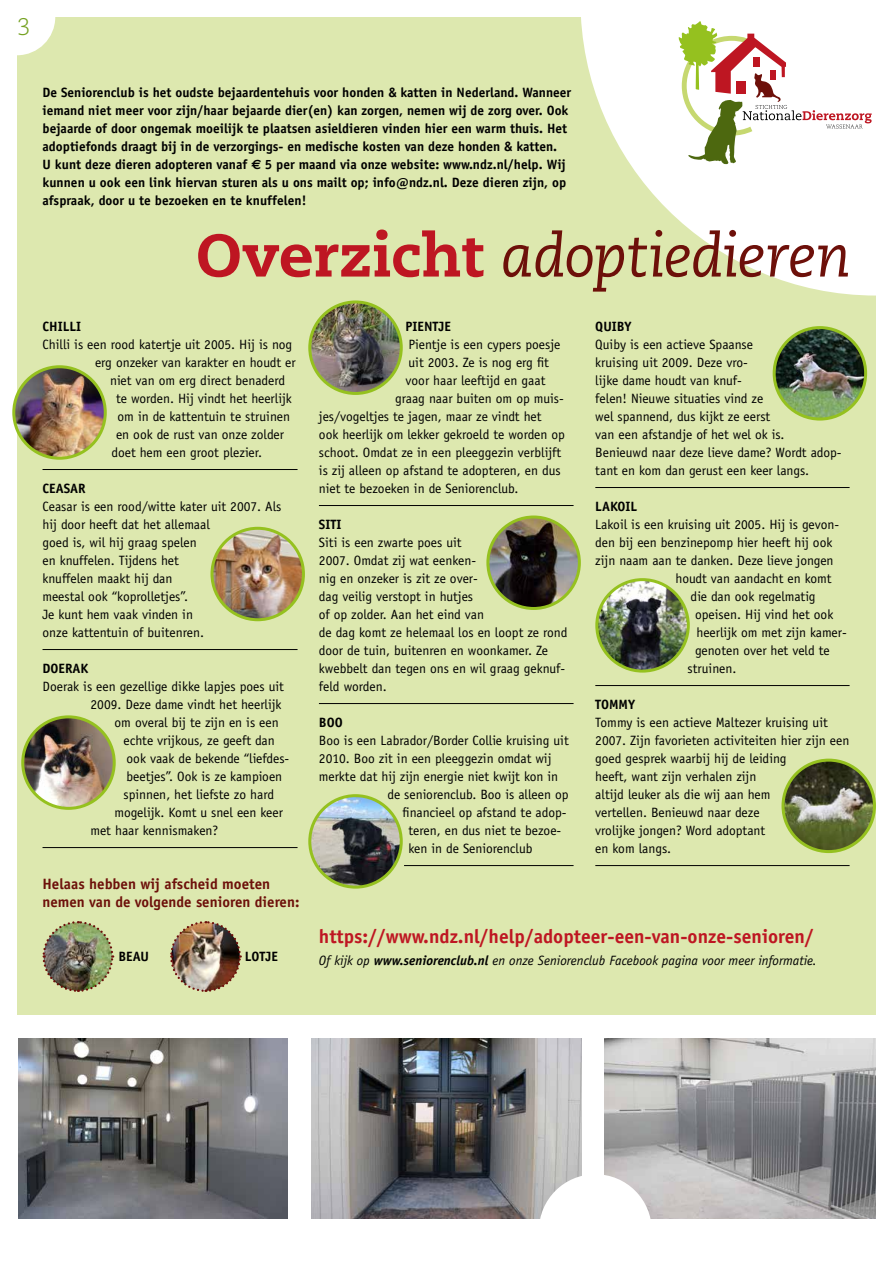
<style>
.page{position:relative;width:893px;height:1263px;background:#fff}
.page>*{position:absolute;margin:0;border:0;box-sizing:border-box;transform-origin:0 0}
.t1{font:italic 60px "Caecilia LT Std";letter-spacing:-.015em;color:#6d100a}
.t2{font:300 24px "Caecilia LT Std";color:#74a120}
.t3{font:700 19.5px "Officina Sans";color:#be1622}
.t4{font:700 15px/18px "Officina Sans";color:#6d100a}
.t5{font:13.5px/18px "Officina Sans";color:#000}
.t6{font:700 13.5px/18px "Officina Sans";color:#000}
.t7{font:italic 13.5px "Officina Sans";color:#000}
.s1{font-family:"Euro Sans"}
.s2{font-weight:800;font-style:normal;color:#be1622}
.s3{font-weight:700}
</style>
<div class="page">
<img style="left:311px;top:1039px;width:270px;height:179px">
<img style="left:605px;top:1039px;width:271px;height:179px">
<img style="left:18px;top:1039px;width:270px;height:179px">
<svg style="left:539px;top:1174px;width:113px;height:45px"></svg>
<div style="left:17px;top:17px;width:859px;height:998px;background:#dde8af"></div>
<svg style="left:17px;top:17px;width:38px;height:38px"></svg>
<svg style="left:581px;top:17px;width:295px;height:279px;fill:#fff"></svg>
<svg style="left:679px;top:21px;width:193px;height:143px;background:#e8e0d3"></svg>
<hr style="left:43px;top:469px;width:255px;height:1px;background:#000">
<hr style="left:43px;top:649px;width:255px;height:1px;background:#000">
<hr style="left:43px;top:847px;width:255px;height:1px;background:#000">
<hr style="left:319px;top:505px;width:255px;height:1px;background:#000">
<hr style="left:319px;top:703px;width:255px;height:1px;background:#000">
<hr style="left:404px;top:865px;width:170px;height:1px;background:#000">
<hr style="left:595px;top:487px;width:255px;height:1px;background:#000">
<hr style="left:595px;top:685px;width:255px;height:1px;background:#000">
<hr style="left:595px;top:865px;width:255px;height:1px;background:#000">
<img style="left:14px;top:367px;width:91px;height:91px;border-radius:46px">
<div style="left:12px;top:365px;width:95px;height:95px;border:3px solid #95c11f;border-radius:50%"></div>
<img style="left:212px;top:528px;width:91px;height:92px;border-radius:46px">
<div style="left:210px;top:527px;width:95px;height:94px;border:3px solid #95c11f;border-radius:50%"></div>
<img style="left:23px;top:717px;width:91px;height:91px;border-radius:46px">
<div style="left:21px;top:715px;width:95px;height:95px;border:3px solid #95c11f;border-radius:50%"></div>
<img style="left:310px;top:302px;width:91px;height:91px;border-radius:46px">
<div style="left:308px;top:300px;width:95px;height:95px;border:3px solid #95c11f;border-radius:50%"></div>
<img style="left:488px;top:517px;width:91px;height:91px;border-radius:46px">
<div style="left:486px;top:515px;width:95px;height:95px;border:3px solid #95c11f;border-radius:50%"></div>
<img style="left:310px;top:796px;width:91px;height:91px;border-radius:46px">
<div style="left:308px;top:794px;width:95px;height:95px;border:3px solid #95c11f;border-radius:50%"></div>
<img style="left:597px;top:580px;width:91px;height:91px;border-radius:46px">
<div style="left:595px;top:578px;width:95px;height:95px;border:3px solid #95c11f;border-radius:50%"></div>
<img style="left:783px;top:760px;width:91px;height:91px;border-radius:46px">
<div style="left:781px;top:759px;width:95px;height:94px;border:3px solid #95c11f;border-radius:50%"></div>
<img style="left:774px;top:328px;width:92px;height:91px;border-radius:46px">
<div style="left:773px;top:326px;width:94px;height:95px;border:3px solid #95c11f;border-radius:50%"></div>
<img style="left:170px;top:921px;width:72px;height:71px">
<img style="left:42px;top:921px;width:73px;height:71px">
<h2 class="t2" style="left:17px;top:14px;width:15px">3</h2>
<p class="t6" style="left:43px;top:83px;width:530px">De Seniorenclub is het oudste bejaardentehuis voor honden &amp; katten in Nederland. Wanneer iemand niet meer voor zijn/haar bejaarde dier(en) kan zorgen, nemen wij de zorg over. Ook bejaarde of door ongemak moeilijk te plaatsen asieldieren vinden hier een warm thuis. Het adoptiefonds draagt bij in de verzorgings- en medische kosten van deze honden &amp; katten.<br>U kunt deze dieren adopteren vanaf <span class="s1">€</span> 5 per maand via onze website: www.ndz.nl/help. Wij kunnen u ook een link hiervan sturen als u ons mailt op; info@ndz.nl. Deze dieren zijn, op afspraak, door u te bezoeken en te knuffelen!</p>
<h1 class="t1" style="left:196px;top:222px;width:656px"><span class="s2">Overzicht</span> adoptiedieren</h1>
<p class="t6" style="left:43px;top:317px;width:40px">CHILLI</p>
<p class="t5" style="left:43px;top:335px;width:251px">Chilli is een rood katertje uit 2005. Hij is nog</p>
<p class="t5" style="left:95px;top:353px;width:202px">erg onzeker van karakter en houdt er</p>
<p class="t5" style="left:110px;top:371px;width:177px">niet van om erg direct benaderd</p>
<p class="t5" style="left:116px;top:389px;width:177px">te worden. Hij vindt het heerlijk</p>
<p class="t5" style="left:118px;top:407px;width:174px">om in de kattentuin te struinen</p>
<p class="t5" style="left:116px;top:425px;width:169px">en ook de rust van onze zolder</p>
<p class="t5" style="left:112px;top:443px;width:152px">doet hem een groot plezier.</p>
<p class="t6" style="left:43px;top:479px;width:45px">CEASAR</p>
<p class="t5" style="left:43px;top:497px;width:241px">Ceasar is een rood/witte kater uit 2007. Als hij door heeft dat het allemaal<br>goed is, wil hij graag spelen<br>en knuffelen. Tijdens het<br>knuffelen maakt hij dan<br>meestal ook “koprolletjes”.<br>Je kunt hem vaak vinden in<br>onze kattentuin of buitenren.</p>
<p class="t6" style="left:43px;top:659px;width:47px">DOERAK</p>
<p class="t5" style="left:43px;top:677px;width:243px">Doerak is een gezellige dikke lapjes poes uit</p>
<p class="t5" style="left:91px;top:695px;width:193px">2009. Deze dame vindt het heerlijk</p>
<p class="t5" style="left:115px;top:713px;width:166px">om overal bij te zijn en is een</p>
<p class="t5" style="left:124px;top:731px;width:153px">echte vrijkous, ze geeft dan</p>
<p class="t5" style="left:127px;top:749px;width:164px">ook vaak de bekende “liefdes-</p>
<p class="t5" style="left:127px;top:767px;width:157px">beetjes”. Ook is ze kampioen</p>
<p class="t5" style="left:124px;top:785px;width:152px">spinnen, het liefste zo hard</p>
<p class="t5" style="left:115px;top:803px;width:170px">mogelijk. Komt u snel een keer</p>
<p class="t5" style="left:91px;top:821px;width:129px">met haar kennismaken?</p>
<p class="t4" style="left:43px;top:874px;width:258px">Helaas hebben wij afscheid moeten nemen van de volgende senioren dieren:</p>
<p class="t6" style="left:118px;top:947px;width:32px">BEAU</p>
<p class="t6" style="left:245px;top:947px;width:34px">LOTJE</p>
<p class="t6" style="left:406px;top:317px;width:47px">PIENTJE</p>
<p class="t5" style="left:409px;top:335px;width:153px">Pientje is een cypers poesje</p>
<p class="t5" style="left:409px;top:353px;width:142px">uit 2003. Ze is nog erg fit</p>
<p class="t5" style="left:406px;top:371px;width:142px">voor haar leeftijd en gaat</p>
<p class="t5" style="left:395px;top:389px;width:170px">graag naar buiten om op muis-</p>
<p class="t5" style="left:319px;top:407px;width:224px">jes/vogeltjes te jagen, maar ze vindt het</p>
<p class="t5" style="left:319px;top:425px;width:248px">ook heerlijk om lekker gekroeld te worden op</p>
<p class="t5" style="left:319px;top:443px;width:244px">schoot. Omdat ze in een pleeggezin verblijft</p>
<p class="t5" style="left:319px;top:461px;width:243px">is zij alleen op afstand te adopteren, en dus</p>
<p class="t5" style="left:319px;top:479px;width:201px">niet te bezoeken in de Seniorenclub.</p>
<p class="t6" style="left:319px;top:515px;width:24px">SITI</p>
<p class="t5" style="left:319px;top:533px;width:250px">Siti is een zwarte poes uit<br>2007. Omdat zij wat eenken-<br>nig en onzeker is zit ze over-<br>dag veilig verstopt in hutjes<br>of op zolder. Aan het eind van<br>de dag komt ze helemaal los en loopt ze rond door de tuin, buitenren en woonkamer. Ze kwebbelt dan tegen ons en wil graag geknuf&shy;feld worden.</p>
<p class="t6" style="left:319px;top:713px;width:25px">BOO</p>
<p class="t5" style="left:319px;top:731px;width:251px">Boo is een Labrador/Border Collie kruising uit</p>
<p class="t5" style="left:319px;top:749px;width:234px">2010. Boo zit in een pleeggezin omdat wij</p>
<p class="t5" style="left:319px;top:767px;width:241px">merkte dat hij zijn energie niet kwijt kon in</p>
<p class="t5" style="left:388px;top:785px;width:183px">de seniorenclub. Boo is alleen op</p>
<p class="t5" style="left:403px;top:803px;width:166px">financieel op afstand te adop-</p>
<p class="t5" style="left:409px;top:821px;width:154px">teren, en dus niet te bezoe-</p>
<p class="t5" style="left:409px;top:839px;width:126px">ken in de Seniorenclub</p>
<p class="t6" style="left:595px;top:317px;width:38px">QUIBY</p>
<p class="t5" style="left:595px;top:335px;width:248px">Quiby is een actieve Spaanse<br>kruising uit 2009. Deze vro-<br>lijke dame houdt van knuf-<br>felen! Nieuwe situaties vind ze<br>wel spannend, dus kijkt ze eerst<br>van een afstandje of het wel ok is.<br>Benieuwd naar deze lieve dame? Wordt adop&shy;tant en kom dan gerust een keer langs.</p>
<p class="t6" style="left:595px;top:497px;width:44px">LAKOIL</p>
<p class="t5" style="left:595px;top:515px;width:246px">Lakoil is een kruising uit 2005. Hij is gevon-</p>
<p class="t5" style="left:595px;top:533px;width:239px">den bij een benzinepomp hier heeft hij ook</p>
<p class="t5" style="left:595px;top:551px;width:240px">zijn naam aan te danken. Deze lieve jongen</p>
<p class="t5" style="left:676px;top:569px;width:158px">houdt van aandacht en komt</p>
<p class="t5" style="left:691px;top:587px;width:127px">die dan ook regelmatig</p>
<p class="t5" style="left:695px;top:605px;width:140px">opeisen. Hij vind het ook</p>
<p class="t5" style="left:697px;top:623px;width:152px">heerlijk om met zijn kamer-</p>
<p class="t5" style="left:695px;top:641px;width:136px">genoten over het veld te</p>
<p class="t5" style="left:688px;top:659px;width:50px">struinen.</p>
<p class="t6" style="left:595px;top:695px;width:41px">TOMMY</p>
<p class="t5" style="left:595px;top:713px;width:256px">Tommy is een actieve Maltezer kruising uit 2007. Zijn favorieten activiteiten hier zijn een goed gesprek waarbij hij de leiding<br>heeft, want zijn verhalen zijn<br>altijd leuker als die wij aan hem<br>vertellen. Benieuwd naar deze<br>vrolijke jongen? Word adoptant<br>en kom langs.</p>
<h3 class="t3" style="left:319px;top:924px;width:496px">https://www.ndz.nl/help/adopteer-een-van-onze-senioren/</h3>
<p class="t7" style="left:319px;top:953px;width:499px">Of kijk op <span class="s3">www.seniorenclub.nl</span> en onze Seniorenclub Facebook pagina voor meer informatie.</p>
</div>
